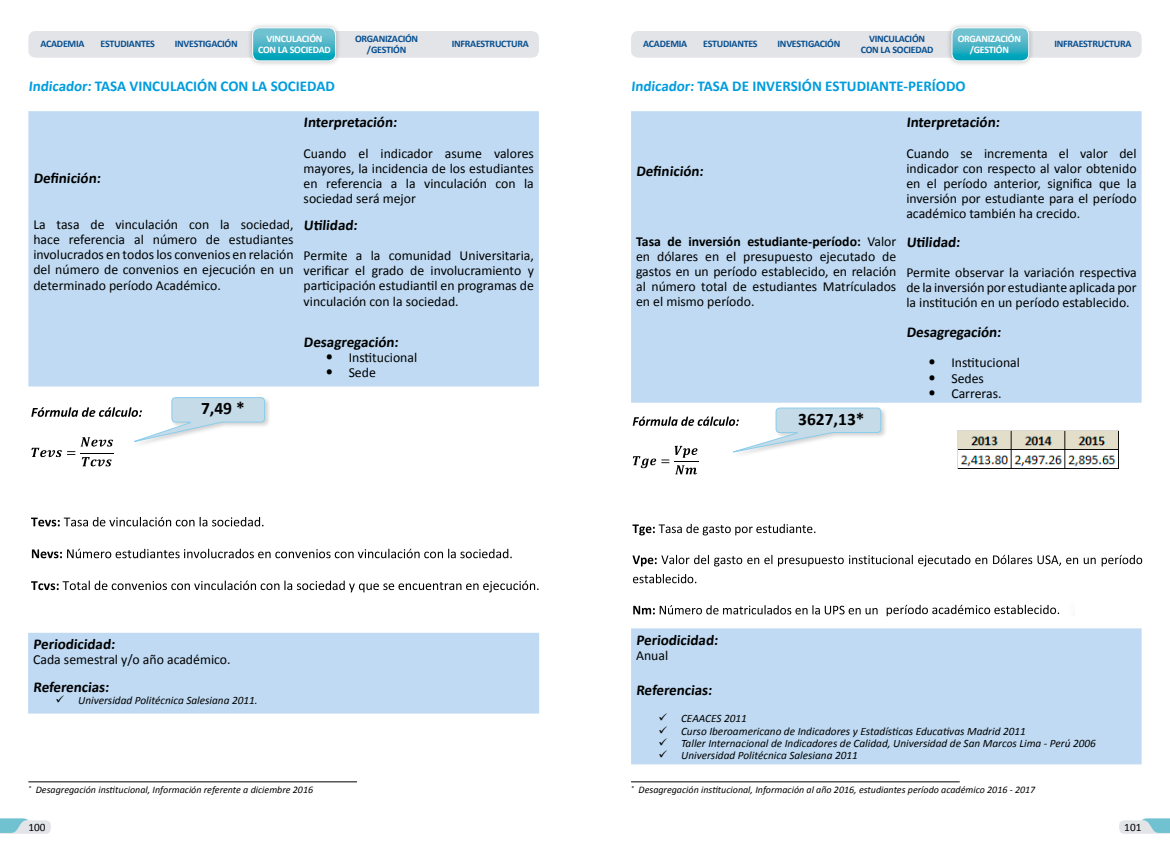
<style>
.page{position:relative;width:1170px;height:851px;background:#fff}
.page>*{position:absolute;margin:0;border:0;box-sizing:border-box;transform-origin:0 0}
.t1{font:700 17.5px "Calibri";color:#000}
.t2{font:700 15px "Calibri";color:#000}
.t3{font:700 15px "Calibri";color:#009cde}
.t4{font:13.75px/15.1px "Calibri";color:#000;text-align:justify}
.t5{font:italic 11.25px "Calibri";color:#000}
.t6{font:11.25px "Calibri";color:#000}
.t7{font:italic 10px "Calibri";color:#000}
.t8{font:700 10px/11.2px "Calibri";letter-spacing:-.025em;color:#074f90;text-align:center}
.t9{font:700 10px/11.2px "Calibri";letter-spacing:-.025em;color:#fff;text-align:center}
.s1{color:#bfdaf2}
.s2{font-family:"Oswald";font-weight:700}
.s3{font-weight:700}
</style>
<div class="page">
<div style="left:631px;top:31px;width:510px;height:27px;background:#e3e4e8;border-radius:7px"></div>
<div style="left:946px;top:22px;width:88px;height:45px;background:#000;opacity:.29"></div>
<svg style="left:951px;top:28px;width:77px;height:33px;background:#45b4c6"></svg>
<div style="left:951px;top:27px;width:77px;height:34px;border:1px solid #fff;border-radius:7px"></div>
<svg style="left:1119px;top:818px;width:50px;height:15px"></svg>
<div style="left:28px;top:31px;width:511px;height:27px;background:#e3e4e8;border-radius:7px"></div>
<div style="left:247px;top:22px;width:94px;height:45px;background:#000;opacity:.29"></div>
<svg style="left:253px;top:28px;width:82px;height:33px;background:#44b4c6"></svg>
<div style="left:252px;top:27px;width:84px;height:34px;border:1px solid #fff;border-radius:7px"></div>
<svg style="left:0;top:818px;width:51px;height:15px"></svg>
<div style="left:28px;top:111px;width:511px;height:275px;background:#bfdaf2"></div>
<div style="left:28px;top:632px;width:511px;height:81px;background:#bfdaf2"></div>
<div style="left:631px;top:111px;width:510px;height:291px;background:#bfdaf2"></div>
<div style="left:631px;top:628px;width:510px;height:136px;background:#bfdaf2"></div>
<div style="left:133px;top:396px;width:138px;height:52px;background:#000;opacity:.4"></div>
<img style="left:957px;top:430px;width:161px;height:38px">
<hr style="left:631px;top:781px;width:328px;height:1px;background:#000">
<hr style="left:28px;top:781px;width:329px;height:1px;background:#000">
<svg style="left:31px;top:517px;width:232px;height:9px"></svg>
<svg style="left:32px;top:548px;width:479px;height:10px"></svg>
<svg style="left:31px;top:580px;width:507px;height:12px"></svg>
<svg style="left:31px;top:397px;width:234px;height:69px"></svg>
<svg style="left:632px;top:523px;width:183px;height:12px"></svg>
<svg style="left:632px;top:554px;width:463px;height:12px"></svg>
<svg style="left:1101px;top:554px;width:41px;height:12px"></svg>
<svg style="left:633px;top:574px;width:63px;height:9px"></svg>
<img style="left:881px;top:409px;width:5px;height:25px">
<svg style="left:632px;top:399px;width:249px;height:75px"></svg>
<svg style="left:633px;top:604px;width:426px;height:12px"></svg>
<svg style="left:64px;top:704px;width:12px;height:1px"></svg>
<p class="t9" style="left:258px;top:33px;width:74px">VINCULACIÓN<br>CON LA SOCIEDAD</p>
<p class="t8" style="left:355px;top:33px;width:65px">ORGANIZACIÓN /GESTIÓN</p>
<p class="t8" style="left:40px;top:38px;width:46px">ACADEMIA</p>
<p class="t8" style="left:100px;top:38px;width:56px">ESTUDIANTES</p>
<p class="t8" style="left:175px;top:38px;width:64px">INVESTIGACIÓN</p>
<p class="t8" style="left:451px;top:38px;width:79px">INFRAESTRUCTURA</p>
<p class="t3" style="left:28px;top:76px;width:308px">Indicador: TASA VINCULACIÓN CON LA SOCIEDAD</p>
<p class="t2" style="left:33px;top:169px;width:97px">Definición: <span class="s1">*18</span></p>
<p class="t2" style="left:303px;top:113px;width:97px">Interpretación:</p>
<p class="t4" style="left:303px;top:145px;width:232px">Cuando el indicador asume valores mayores, la incidencia de los estudiantes en referencia a la vinculación con la sociedad será mejor</p>
<p class="t4" style="left:33px;top:216px;width:262px">La tasa de vinculación con la sociedad, hace referencia al número de estudiantes involucrados en todos los convenios en relación del número de convenios en ejecución en un determinado período Académico.</p>
<p class="t2" style="left:303px;top:215px;width:57px">Utilidad:</p>
<p class="t4" style="left:303px;top:247px;width:232px">Permite a la comunidad Universitaria, verificar el grado de involucramiento y participación estudiantil en programas de vinculación con la sociedad.</p>
<p class="t2" style="left:303px;top:332px;width:98px">Desagregación:</p>
<p class="t4" style="left:326px;top:349px;width:93px"><span class="s2">•</span> Institucional</p>
<p class="t4" style="left:326px;top:364px;width:51px"><span class="s2">•</span> Sede</p>
<p class="t1" style="left:201px;top:397px;width:45px">7,49 *</p>
<p class="t2" style="left:33px;top:634px;width:85px">Periodicidad:</p>
<p class="t4" style="left:33px;top:651px;width:199px">Cada semestral y/o año académico.</p>
<p class="t2" style="left:33px;top:677px;width:79px">Referencias:</p>
<p class="t5" style="left:56px;top:693px;width:204px">✓ Universidad Politécnica Salesiana 2011.</p>
<p class="t7" style="left:28px;top:783px;width:286px"><sup>*</sup> Desagregación institucional, Información referente a diciembre 2016</p>
<p class="t6" style="left:29px;top:820px;width:19px">100</p>
<p class="t8" style="left:860px;top:33px;width:74px">VINCULACIÓN<br>CON LA SOCIEDAD</p>
<p class="t9" style="left:957px;top:33px;width:65px">ORGANIZACIÓN /GESTIÓN</p>
<p class="t8" style="left:643px;top:38px;width:46px">ACADEMIA</p>
<p class="t8" style="left:703px;top:38px;width:56px">ESTUDIANTES</p>
<p class="t8" style="left:777px;top:38px;width:64px">INVESTIGACIÓN</p>
<p class="t8" style="left:1054px;top:38px;width:79px">INFRAESTRUCTURA</p>
<p class="t3" style="left:631px;top:76px;width:336px">Indicador: TASA DE INVERSIÓN ESTUDIANTE-PERÍODO</p>
<p class="t2" style="left:636px;top:162px;width:71px">Definición:</p>
<p class="t2" style="left:906px;top:113px;width:97px">Interpretación:</p>
<p class="t4" style="left:906px;top:145px;width:232px">Cuando se incrementa el valor del indicador con respecto al valor obtenido en el período anterior, significa que la inversión por estudiante para el período académico también ha crecido.</p>
<p class="t4" style="left:636px;top:233px;width:262px"><span class="s3">Tasa de inversión estudiante-período:</span> Valor en dólares en el presupuesto ejecutado de gastos en un período establecido, en relación al número total de estudiantes Matrículados en el mismo período.</p>
<p class="t2" style="left:906px;top:232px;width:57px">Utilidad:</p>
<p class="t4" style="left:906px;top:264px;width:232px">Permite observar la variación respectiva de la inversión por estudiante aplicada por la institución en un período establecido.</p>
<p class="t2" style="left:906px;top:322px;width:98px">Desagregación:</p>
<p class="t4" style="left:928px;top:354px;width:93px"><span class="s2">•</span> Institucional</p>
<p class="t4" style="left:928px;top:370px;width:57px"><span class="s2">•</span> Sedes</p>
<p class="t4" style="left:928px;top:385px;width:74px"><span class="s2">•</span> Carreras.</p>
<p class="t1" style="left:798px;top:408px;width:68px">3627,13*</p>
<p class="t2" style="left:636px;top:630px;width:85px">Periodicidad:</p>
<p class="t4" style="left:636px;top:647px;width:34px">Anual</p>
<p class="t2" style="left:636px;top:680px;width:79px">Referencias:</p>
<p class="t5" style="left:658px;top:711px;width:90px">✓ CEAACES 2011</p>
<p class="t5" style="left:658px;top:723px;width:369px">✓ Curso Iberoamericano de Indicadores y Estadísticas Educativas Madrid 2011</p>
<p class="t5" style="left:658px;top:736px;width:439px">✓ Taller Internacional de Indicadores de Calidad, Universidad de San Marcos Lima - Perú 2006</p>
<p class="t5" style="left:658px;top:748px;width:201px">✓ Universidad Politécnica Salesiana 2011</p>
<p class="t7" style="left:631px;top:783px;width:406px"><sup>*</sup> Desagregación institucional, Información al año 2016, estudiantes período académico 2016 - 2017</p>
<p class="t6" style="left:1124px;top:820px;width:19px">101</p>
</div>
